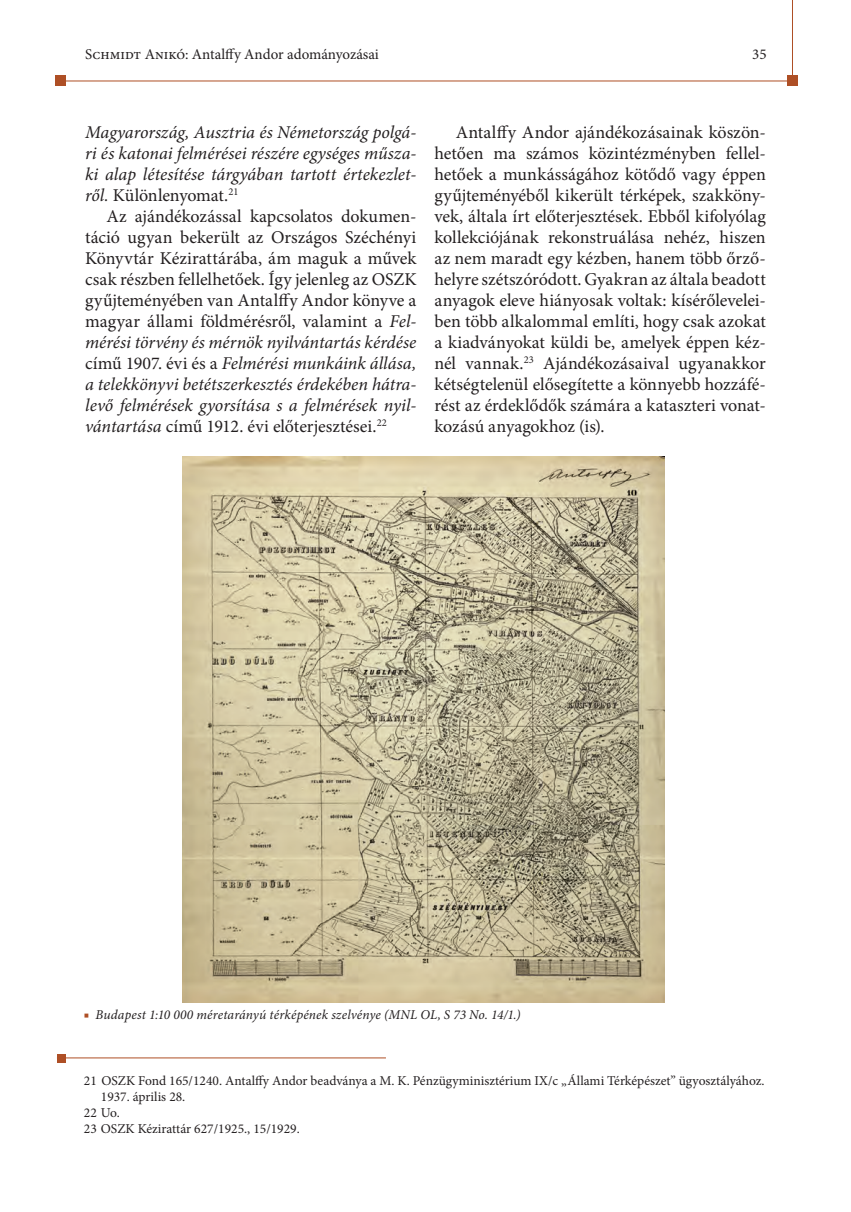
<style>
.page{position:relative;width:851px;height:1212px;background:#fff}
.page>*{position:absolute;margin:0;border:0;box-sizing:border-box;transform-origin:0 0}
.t1{font:18px/21px "Minion Pro";color:#231f20;text-align:justify}
.t2{font:italic 18px/21px "Minion Pro";color:#231f20;text-align:justify}
.t3{font:15px "Minion Pro";color:#231f20}
.t4{font:13.5px "Minion Pro";color:#231f20}
.t5{font:italic 13.5px "Minion Pro";letter-spacing:.01em;color:#231f20}
.s1{font-style:normal}
.s2{font-style:italic}
.s3{color:#ae4f25}
</style>
<div class="page">
<hr style="left:59px;top:81px;width:733px;height:1px;background:#ae4f25">
<hr style="left:792px;top:0;width:1px;height:86px;background:#ae4f25">
<div style="left:55px;top:75px;width:11px;height:11px;background:#ae4f25"></div>
<div style="left:787px;top:75px;width:10px;height:11px;background:#ae4f25"></div>
<hr style="left:57px;top:1057px;width:329px;height:1px;background:#ae4f25">
<div style="left:57px;top:1054px;width:8px;height:8px;background:#ae4f25"></div>
<img style="left:182px;top:457px;width:482px;height:545px">
<p class="t3" style="left:85px;top:44px;width:295px">Schmidt Anikó: Antalffy Andor adományozásai</p>
<p class="t3" style="left:752px;top:45px;width:16px">35</p>
<p class="t2" style="left:85px;top:122px;width:333px">Magyarország, Ausztria és Németország polgá&shy;ri és katonai felmérései részére egységes műsza&shy;ki alap létesítése tárgyában tartott értekezlet&shy;ről. <span class="s1">Különlenyomat.</span><sup>21</sup></p>
<p class="t1" style="left:85px;top:206px;width:333px;text-indent:21px">Az ajándékozással kapcsolatos dokumen&shy;táció ugyan bekerült az Országos Széchényi Könyvtár Kézirattárába, ám maguk a művek csak részben fellelhetőek. Így jelenleg az OSZK gyűjteményében van Antalffy Andor könyve a magyar állami földmérésről, valamint a <span class="s2">Fel&shy;mérési törvény és mérnök nyilvántartás kérdése </span>című 1907. évi és a <span class="s2">Felmérési munkáink állása, a telekkönyvi betétszerkesztés érdekében hátra&shy;levő felmérések gyorsítása s a felmérések nyil&shy;vántartása</span> című 1912. évi előterjesztései.<sup>22</sup></p>
<p class="t1" style="left:434px;top:122px;width:333px;text-indent:21px">Antalffy Andor ajándékozásainak köszön&shy;hetően ma számos közintézményben fellel&shy;hetőek a munkásságához kötődő vagy éppen gyűjteményéből kikerült térképek, szakköny&shy;vek, általa írt előterjesztések. Ebből kifolyólag kollekciójának rekonstruálása nehéz, hiszen az nem maradt egy kézben, hanem több őrző&shy;helyre szétszóródott. Gyakran az általa beadott anyagok eleve hiányosak voltak: kísérőlevelei&shy;ben több alkalommal említi, hogy csak azokat a kiadványokat küldi be, amelyek éppen kéz&shy;nél vannak.<sup>23</sup> Ajándékozásaival ugyanakkor kétségtelenül elősegítette a könnyebb hozzáfé&shy;rést az érdeklődők számára a kataszteri vonat&shy;kozású anyagokhoz (is).</p>
<p class="t5" style="left:84px;top:1005px;width:438px"><span class="s3">■</span> Budapest 1:10 000 méretarányú térképének szelvénye (MNL OL, S 73 No. 14/1.)</p>
<p class="t4" style="left:84px;top:1071px;width:682px">21 OSZK Fond 165/1240. Antalffy Andor beadványa a M. K. Pénzügyminisztérium IX/c „Állami Térképészet” ügyosztályához.</p>
<p class="t4" style="left:101px;top:1087px;width:86px">1937. április 28.</p>
<p class="t4" style="left:84px;top:1104px;width:38px">22 Uo.</p>
<p class="t4" style="left:84px;top:1120px;width:217px">23 OSZK Kézirattár 627/1925., 15/1929.</p>
</div>
